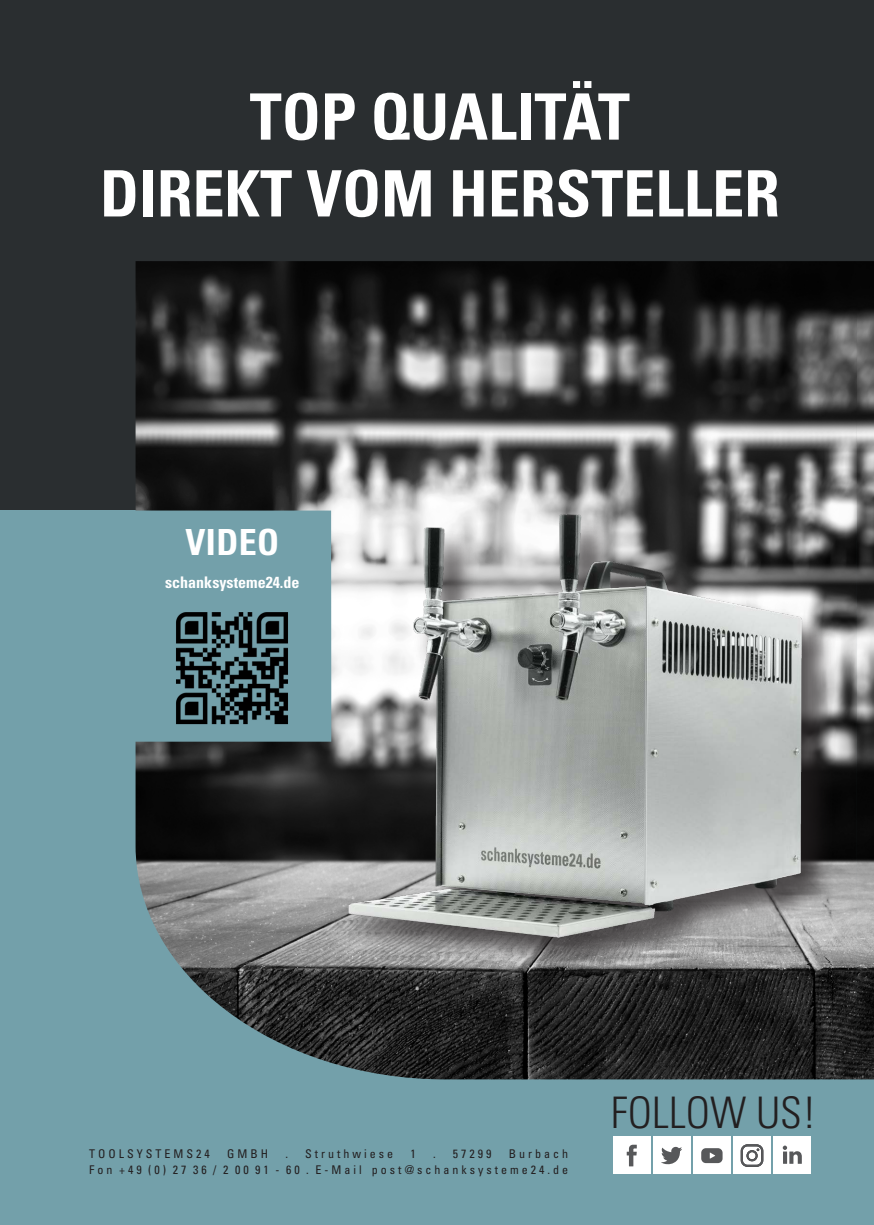
<style>
.page{position:relative;width:874px;height:1225px;background:#fff}
.page>*{position:absolute;margin:0;border:0;box-sizing:border-box;transform-origin:0 0}
.t1{font:700 condensed 64px/76.8px "Univers LT Std";color:#fff;text-align:center}
.t2{font:300 condensed 43.4px "Univers LT Std";color:#231f20}
.t3{font:700 condensed 36px "Univers LT Std";letter-spacing:.01em;color:#fff}
.t4{font:700 condensed 16px "Univers LT Std";color:#fff}
.t5{font:condensed 12px/16.4px "Univers LT Std";letter-spacing:.25em;color:#231f20;text-align:right}
</style>
<div class="page">
<div style="left:0;top:0;width:873px;height:514px;background:#2a2e30"></div>
<div style="left:856px;top:909px;width:17px;height:316px;background:#73a0aa"></div>
<div style="left:0;top:510px;width:856px;height:715px;background:#73a0aa"></div>
<img style="left:135px;top:261px;width:738px;height:818px">
<div style="left:613px;top:1136px;width:37px;height:38px;background:#fff"></div>
<div style="left:653px;top:1136px;width:37px;height:38px;background:#fff"></div>
<div style="left:693px;top:1136px;width:37px;height:38px;background:#fff"></div>
<div style="left:732px;top:1136px;width:37px;height:38px;background:#fff"></div>
<div style="left:772px;top:1136px;width:37px;height:38px;background:#fff"></div>
<svg style="left:661px;top:1146px;width:20px;height:19px"></svg>
<svg style="left:626px;top:1144px;width:10px;height:22px"></svg>
<svg style="left:701px;top:1148px;width:21px;height:15px"></svg>
<svg style="left:782px;top:1145px;width:19px;height:18px"></svg>
<svg style="left:740px;top:1144px;width:23px;height:22px"></svg>
<img style="left:330px;top:514px;width:526px;height:452px">
<div style="left:134px;top:510px;width:197px;height:231px;background:#73a0aa"></div>
<img style="left:176px;top:612px;width:112px;height:113px">
<h1 class="t1" style="left:100px;top:78px;width:681px">TOP QUALITÄT<br>DIREKT VOM HERSTELLER</h1>
<h3 class="t3" style="left:185px;top:520px;width:95px">VIDEO</h3>
<h3 class="t4" style="left:165px;top:573px;width:136px">schanksysteme24.de</h3>
<p class="t5" style="left:89px;top:1144px;width:122px">TOOLSYSTEMS24</p>
<p class="t5" style="left:227px;top:1144px;width:42px">GMBH</p>
<p class="t5" style="left:285px;top:1144px;width:4px">.</p>
<p class="t5" style="left:305px;top:1144px;width:89px">Struthwiese</p>
<p class="t5" style="left:410px;top:1144px;width:7px">1</p>
<p class="t5" style="left:433px;top:1144px;width:4px">.</p>
<p class="t5" style="left:452px;top:1144px;width:40px">57299</p>
<p class="t5" style="left:89px;top:1144px;width:480px">Burbach<br>Fon +49 (0) 27 36 / 2 00 91 - 60 . E-Mail post@schanksysteme24.de</p>
<h2 class="t2" style="left:610px;top:1087px;width:207px">FOLLOW US!</h2>
</div>
